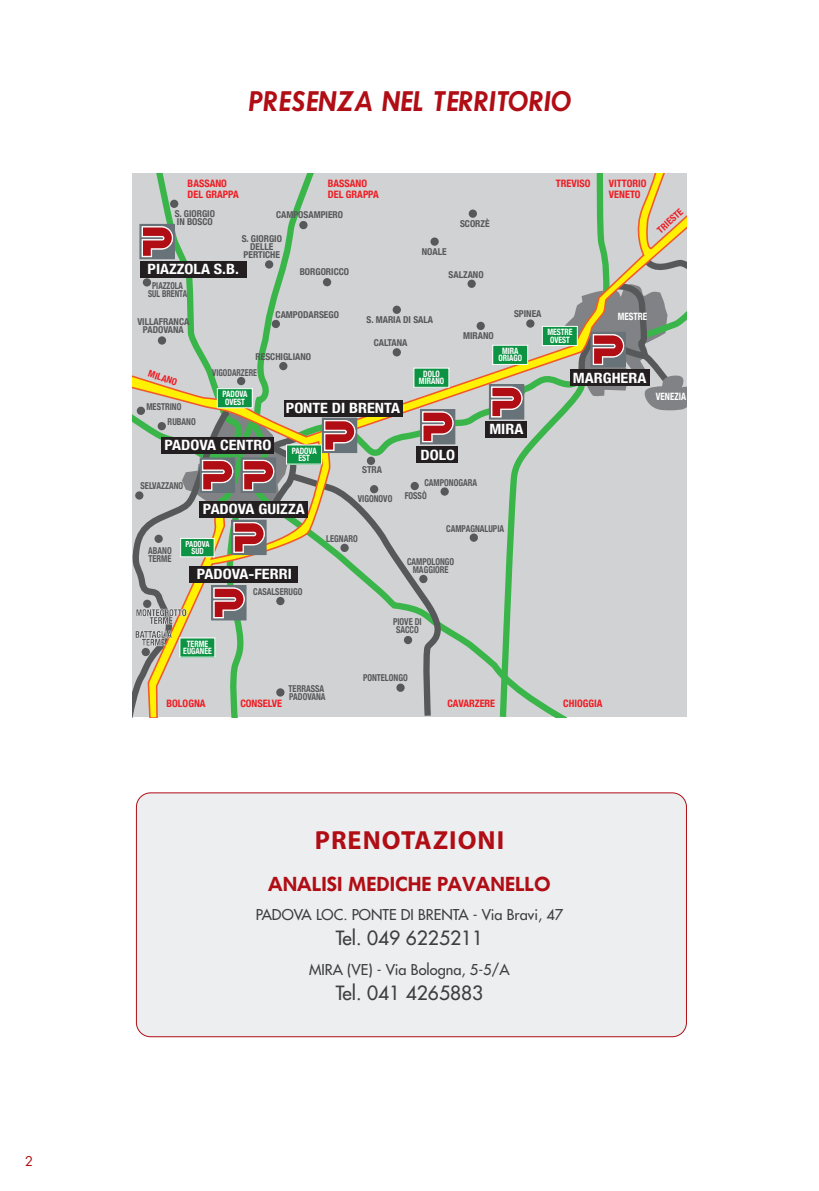
<style>
.page{position:relative;width:819px;height:1191px;background:#fff}
.page>*{position:absolute;margin:0;border:0;box-sizing:border-box;transform-origin:0 0}
.t1{font:italic 600 26.25px "Futura ICG";color:#b00d15;scale:.9 1}
.t2{font:700 26.25px "Myriad Pro";letter-spacing:.04em;color:#b00d15}
.t3{font:600 19.95px "Futura BQ";color:#b00d15}
.t4{font:19.07px "Futura";color:#3e3e3f}
.t5{font:14.53px "Futura";color:#3e3e3f}
.t6{font:700 condensed 14.17px "Helvetica Neue";color:#fff;scale:1.14 1}
.t7{font:13.12px "Futura ICG";color:#b00d15}
.t8{font:700 condensed 10.15px/10.2px "Helvetica Neue";color:#ee1d23}
.t9{font:700 condensed 10.15px "Helvetica Neue";color:#fff;scale:.89 1}
.t10{font:700 condensed 9.45px/7.9px "Helvetica Neue";color:#57585a;text-align:center}
.t11{font:700 condensed 9.45px/7.9px "Helvetica Neue";color:#57585a;scale:.89 1}
.t12{font:700 condensed 9.45px/7.9px "Helvetica Neue";color:#57585a;text-align:center;scale:.84 1}
.t13{font:700 condensed 9.45px "Helvetica Neue";color:#ee1d23}
.t14{font:700 condensed 9.45px "Helvetica Neue";color:#57585a;scale:.85 1}
.t15{font:700 condensed 8.75px/7.4px "Helvetica Neue";color:#fff;text-align:center;scale:.89 1}
.t16{font:700 condensed 8.4px/7px "Helvetica Neue";color:#fff;text-align:center;scale:.89 1}
</style>
<div class="page">
<svg style="left:132px;top:174px;width:554px;height:543px;background:#bcbfb6"></svg>
<div style="left:136px;top:793px;width:550px;height:243px;background:#eceef0;border-radius:14px"></div>
<div style="left:136px;top:792px;width:550px;height:245px;border:1px solid #b00d15;border-radius:14px"></div>
<h3 class="t7" style="left:25px;top:1152px;width:10px">2</h3>
<p class="t1" style="left:248px;top:83px;width:361px">PRESENZA NEL TERRITORIO</p>
<p class="t8" style="left:188px;top:178px;width:53px">BASSANO<br>DEL GRAPPA</p>
<p class="t10" style="left:175px;top:209px;width:42px;text-align:left">S. GIORGIO<br>IN BOSCO</p>
<p class="t8" style="left:328px;top:178px;width:53px">BASSANO<br>DEL GRAPPA</p>
<p class="t8" style="left:556px;top:178px;width:36px">TREVISO</p>
<p class="t8" style="left:609px;top:178px;width:39px">VITTORIO<br>VENETO</p>
<p class="t10" style="left:276px;top:210px;width:69px">CAMPOSAMPIERO</p>
<p class="t10" style="left:460px;top:219px;width:31px">SCORZÈ</p>
<p class="t10" style="left:242px;top:234px;width:42px">S. GIORGIO<br>DELLE<br>PERTICHE</p>
<p class="t6" style="left:148px;top:257px;width:82px">PIAZZOLA S.B.</p>
<p class="t12" style="left:148px;top:281px;width:48px">PIAZZOLA<br>SUL BRENTA</p>
<p class="t10" style="left:300px;top:267px;width:51px">BORGORICCO</p>
<p class="t10" style="left:137px;top:317px;width:53px">VILLAFRANCA<br>PADOVANA</p>
<p class="t13" style="left:151px;top:366px;width:31px;rotate:18deg">MILANO</p>
<p class="t10" style="left:275px;top:310px;width:65px">CAMPODARSEGO</p>
<p class="t10" style="left:255px;top:352px;width:57px">RESCHIGLIANO</p>
<p class="t14" style="left:212px;top:364px;width:54px">VIGODARZERE</p>
<p class="t10" style="left:422px;top:247px;width:26px">NOALE</p>
<p class="t10" style="left:366px;top:315px;width:68px">S. MARIA DI SALA</p>
<p class="t10" style="left:374px;top:338px;width:35px">CALTANA</p>
<p class="t10" style="left:448px;top:270px;width:37px">SALZANO</p>
<p class="t10" style="left:463px;top:331px;width:32px">MIRANO</p>
<p class="t10" style="left:514px;top:309px;width:29px">SPINEA</p>
<p class="t15" style="left:547px;top:328px;width:30px">MESTRE<br>OVEST</p>
<p class="t15" style="left:498px;top:347px;width:28px">MIRA<br>ORIAGO</p>
<p class="t9" style="left:617px;top:308px;width:34px">MESTRE</p>
<p class="t15" style="left:419px;top:369px;width:30px">DOLO<br>MIRANO</p>
<p class="t6" style="left:573px;top:366px;width:66px">MARGHERA</p>
<p class="t11" style="left:146px;top:402px;width:41px">MESTRINO</p>
<p class="t11" style="left:167px;top:417px;width:33px">RUBANO</p>
<p class="t15" style="left:222px;top:390px;width:29px;text-align:left">PADOVA<br>OVEST</p>
<p class="t6" style="left:164px;top:433px;width:95px">PADOVA CENTRO</p>
<p class="t6" style="left:286px;top:397px;width:101px">PONTE DI BRENTA</p>
<p class="t15" style="left:292px;top:446px;width:29px">PADOVA<br>EST</p>
<p class="t10" style="left:362px;top:465px;width:21px">STRA</p>
<p class="t6" style="left:420px;top:443px;width:32px">DOLO</p>
<p class="t6" style="left:489px;top:417px;width:31px">MIRA</p>
<p class="t11" style="left:141px;top:481px;width:49px">SELVAZZANO</p>
<p class="t6" style="left:203px;top:497px;width:91px">PADOVA GUIZZA</p>
<p class="t11" style="left:148px;top:546px;width:28px">ABANO<br>TERME</p>
<p class="t16" style="left:185px;top:540px;width:28px">PADOVA<br>SUD</p>
<p class="t6" style="left:197px;top:562px;width:85px">PADOVA-FERRI</p>
<p class="t11" style="left:253px;top:587px;width:57px">CASALSERUGO</p>
<p class="t11" style="left:424px;top:478px;width:61px">CAMPONOGARA</p>
<p class="t11" style="left:446px;top:524px;width:67px">CAMPAGNALUPIA</p>
<p class="t11" style="left:407px;top:557px;width:55px;text-align:center">CAMPOLONGO<br>MAGGIORE</p>
<p class="t11" style="left:358px;top:494px;width:40px">VIGONOVO</p>
<p class="t11" style="left:404px;top:491px;width:26px">FOSSÒ</p>
<p class="t11" style="left:326px;top:534px;width:37px">LEGNARO</p>
<p class="t13" style="left:653px;top:225px;width:32px;rotate:-42deg">TRIESTE</p>
<p class="t9" style="left:656px;top:388px;width:35px">VENEZIA</p>
<p class="t15" style="left:183px;top:639px;width:34px">TERME<br>EUGANEE</p>
<p class="t11" style="left:393px;top:617px;width:34px;text-align:center">PIOVE DI<br>SACCO</p>
<p class="t11" style="left:363px;top:673px;width:52px">PONTELONGO</p>
<p class="t11" style="left:288px;top:683px;width:43px">TERRASSA<br>PADOVANA</p>
<p class="t8" style="left:166px;top:697px;width:41px">BOLOGNA</p>
<p class="t8" style="left:240px;top:698px;width:43px">CONSELVE</p>
<p class="t8" style="left:447px;top:697px;width:49px">CAVARZERE</p>
<p class="t8" style="left:563px;top:697px;width:41px">CHIOGGIA</p>
<p class="t2" style="left:315px;top:823px;width:191px">PRENOTAZIONI</p>
<p class="t3" style="left:268px;top:872px;width:284px">ANALISI MEDICHE PAVANELLO</p>
<p class="t5" style="left:256px;top:905px;width:309px">PADOVA LOC. PONTE DI BRENTA - Via Bravi, 47</p>
<p class="t4" style="left:336px;top:926px;width:149px">Tel. 049 6225211</p>
<p class="t5" style="left:309px;top:960px;width:202px">MIRA (VE) - Via Bologna, 5-5/A</p>
<p class="t4" style="left:336px;top:980px;width:149px">Tel. 041 4265883</p>
</div>
